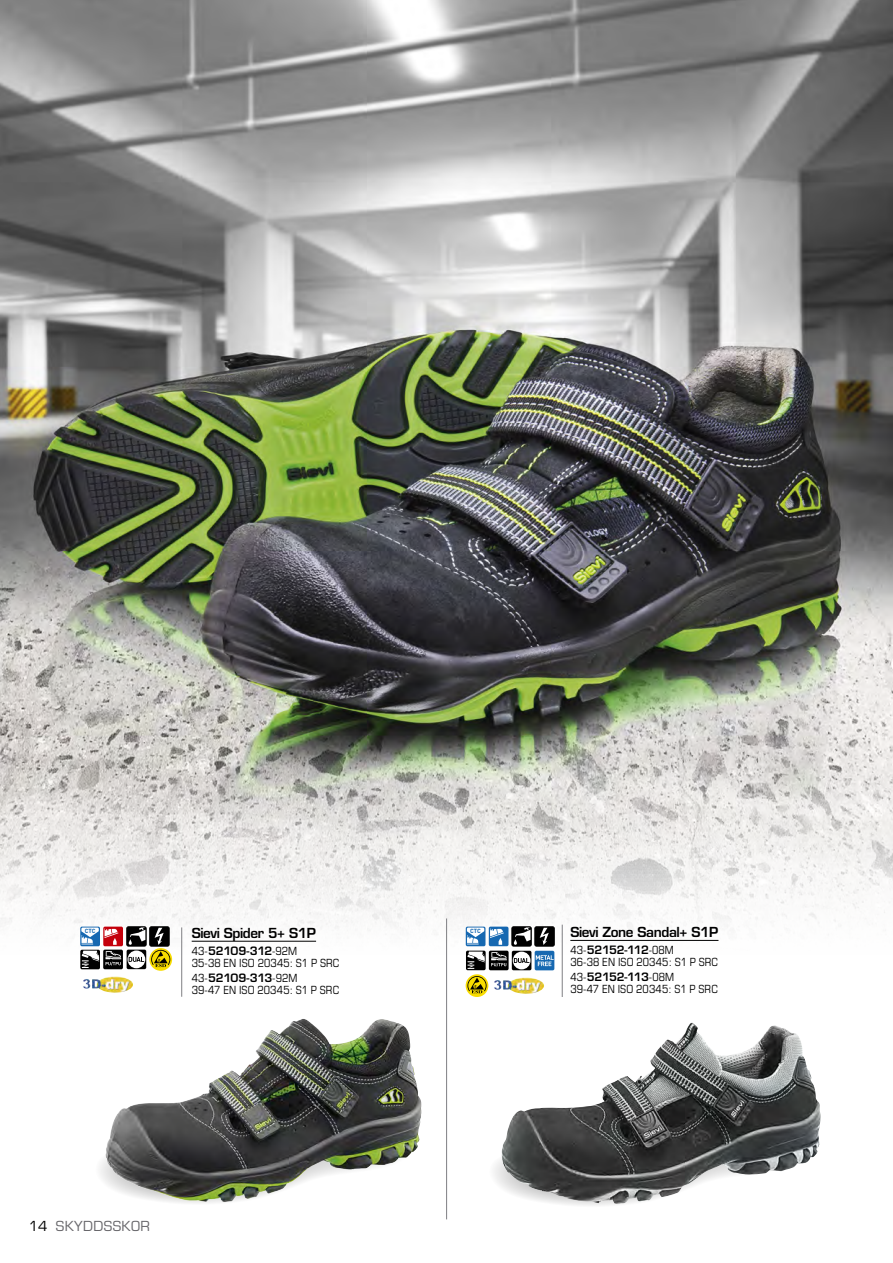
<style>
.page{position:relative;width:893px;height:1263px;background:#fff}
.page>*{position:absolute;margin:0;border:0;box-sizing:border-box;transform-origin:0 0}
.t1{font:600 13.5px "Eurostile";letter-spacing:-.03em;color:#000}
.t2{font:13.5px "Eurostile";letter-spacing:.03em;color:#68676b}
.t3{font:13.5px "Eurostile";color:#000}
.t4{font:condensed 11.25px/12px "Eurostile";letter-spacing:.01em;color:#000}
.t5{font:700 6px "DIN";letter-spacing:-.01em;color:#1668b1}
.s1{font-weight:600;font-stretch:normal}
</style>
<div class="page">
<img style="left:0;top:0;width:893px;height:959px">
<svg style="left:494px;top:1161px;width:125px;height:45px"></svg>
<svg style="left:100px;top:1131px;width:314px;height:72px"></svg>
<hr style="left:446px;top:918px;width:1px;height:301px;background:#7f7f83">
<img style="left:500px;top:1023px;width:321px;height:181px">
<img style="left:106px;top:1019px;width:293px;height:183px">
<img style="left:494px;top:978px;width:50px;height:16px">
<hr style="left:570px;top:940px;width:148px;height:1px;background:#000">
<div style="left:489px;top:927px;width:19px;height:19px;background:#1668b1;border-radius:2px"></div>
<svg style="left:490px;top:928px;width:14px;height:17px"></svg>
<svg style="left:466px;top:927px;width:19px;height:19px"></svg>
<svg style="left:467px;top:927px;width:17px;height:17px"></svg>
<div style="left:512px;top:927px;width:19px;height:19px;border:1px solid #000;border-radius:2px"></div>
<svg style="left:514px;top:927px;width:16px;height:18px"></svg>
<div style="left:535px;top:927px;width:19px;height:19px;background:#000;border-radius:2px"></div>
<div style="left:535px;top:927px;width:19px;height:19px;border:1px solid #000;border-radius:2px"></div>
<svg style="left:540px;top:928px;width:9px;height:17px"></svg>
<div style="left:535px;top:951px;width:19px;height:19px;background:#1668b1;border-radius:2px"></div>
<svg style="left:536px;top:955px;width:18px;height:11px"></svg>
<svg style="left:512px;top:951px;width:19px;height:19px"></svg>
<div style="left:513px;top:952px;width:17px;height:17px;background:#fff;border-radius:50%"></div>
<svg style="left:514px;top:958px;width:15px;height:5px"></svg>
<svg style="left:466px;top:951px;width:20px;height:19px"></svg>
<svg style="left:467px;top:951px;width:18px;height:18px"></svg>
<div style="left:489px;top:951px;width:20px;height:19px;background:#000;border-radius:2px"></div>
<svg style="left:491px;top:952px;width:16px;height:14px"></svg>
<hr style="left:562px;top:925px;width:1px;height:72px;background:#7f7f83">
<hr style="left:192px;top:941px;width:124px;height:1px;background:#000">
<hr style="left:181px;top:927px;width:1px;height:70px;background:#7f7f83">
<div style="left:127px;top:927px;width:19px;height:19px;border:1px solid #000;border-radius:2px"></div>
<svg style="left:129px;top:927px;width:16px;height:18px"></svg>
<div style="left:150px;top:927px;width:19px;height:19px;border:1px solid #000;border-radius:2px"></div>
<div style="left:103px;top:927px;width:20px;height:19px;background:#c4000b;border-radius:2px"></div>
<svg style="left:105px;top:928px;width:13px;height:17px"></svg>
<div style="left:103px;top:950px;width:20px;height:19px;background:#000;border-radius:2px"></div>
<svg style="left:105px;top:951px;width:16px;height:14px"></svg>
<svg style="left:127px;top:950px;width:19px;height:19px"></svg>
<div style="left:128px;top:950px;width:17px;height:18px;background:#fff;border-radius:50%"></div>
<svg style="left:129px;top:957px;width:15px;height:5px"></svg>
<svg style="left:80px;top:950px;width:20px;height:19px"></svg>
<svg style="left:82px;top:951px;width:17px;height:17px"></svg>
<svg style="left:80px;top:927px;width:20px;height:19px"></svg>
<svg style="left:81px;top:927px;width:18px;height:17px"></svg>
<img style="left:83px;top:976px;width:50px;height:17px">
<svg style="left:466px;top:974px;width:22px;height:23px"></svg>
<svg style="left:467px;top:976px;width:20px;height:17px"></svg>
<svg style="left:149px;top:948px;width:23px;height:23px"></svg>
<svg style="left:151px;top:928px;width:19px;height:39px"></svg>
<p class="t5" style="left:85px;top:927px;width:12px">CTC</p>
<p class="t1" style="left:192px;top:925px;width:126px">Sievi Spider 5+ S1P</p>
<p class="t4" style="left:192px;top:944px;width:149px">43-<span class="s1">52109-312</span>-92M<br>35-38 EN ISO 20345: S1 P SRC</p>
<p class="t4" style="left:192px;top:971px;width:149px">43-<span class="s1">52109-313</span>-92M<br>39-47 EN ISO 20345: S1 P SRC</p>
<p class="t3" style="left:29px;top:1218px;width:20px">14</p>
<p class="t2" style="left:56px;top:1218px;width:96px">SKYDDSSKOR</p>
<p class="t5" style="left:470px;top:927px;width:12px">CTC</p>
<p class="t1" style="left:570px;top:924px;width:150px">Sievi Zone Sandal+ S1P</p>
<p class="t4" style="left:570px;top:944px;width:149px">43-<span class="s1">52152-112</span>-08M<br>36-38 EN ISO 20345: S1 P SRC</p>
<p class="t4" style="left:570px;top:971px;width:149px">43-<span class="s1">52152-113</span>-08M<br>39-47 EN ISO 20345: S1 P SRC</p>
</div>
